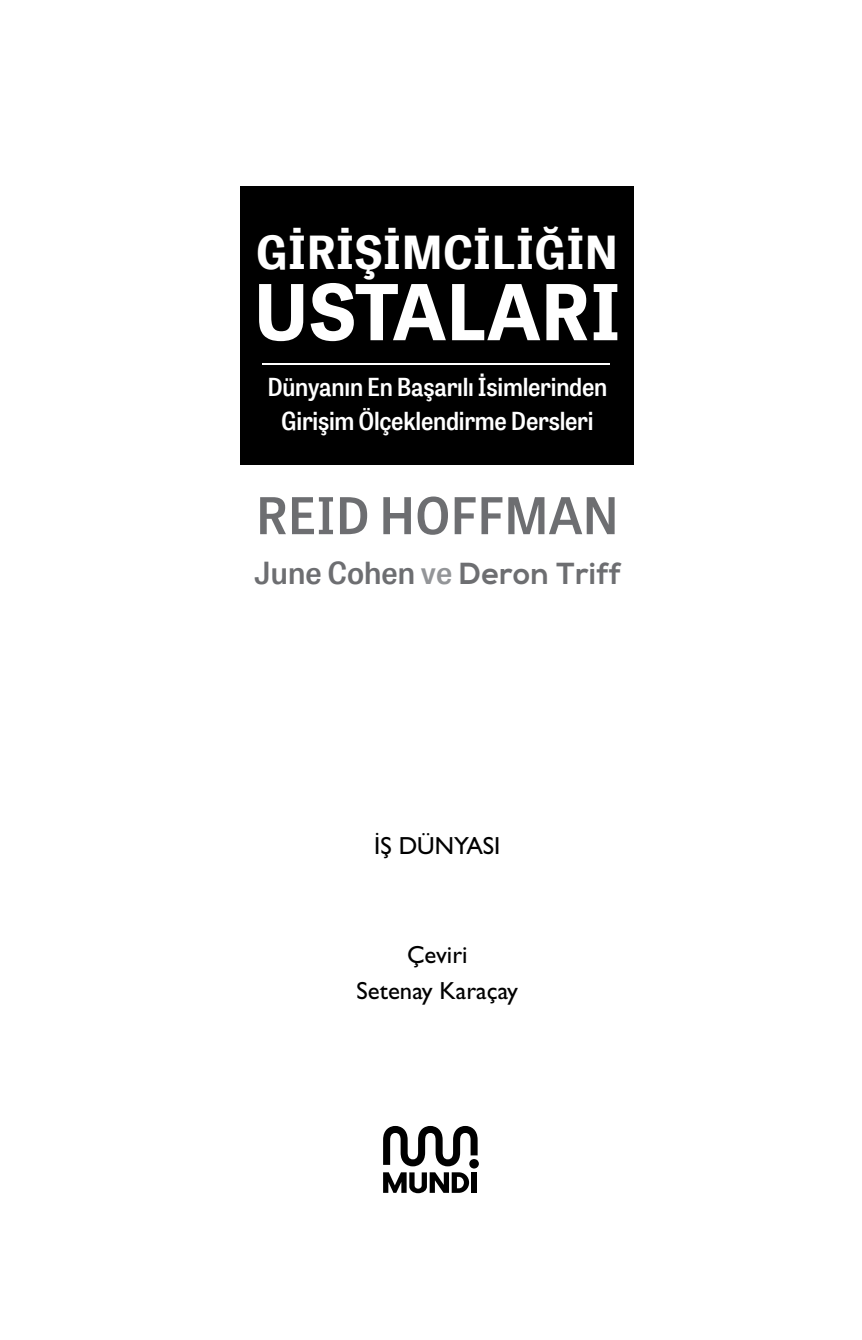
<style>
.page{position:relative;width:862px;height:1340px;background:#fff}
.page>*{position:absolute;margin:0;border:0;box-sizing:border-box;transform-origin:0 0}
.t1{font:700 76.5px "Tablet Gothic W02";color:#fff}
.t2{font:600 50.4px "Tablet Gothic W02";color:#6d6e71}
.t3{font:700 45.45px "Tablet Gothic W02";color:#fff}
.t4{font:800 30.38px "Nexa";color:#6d6e71}
.t5{font:600 24.75px/33.8px "Tablet Gothic Narrow W02";letter-spacing:-.01em;color:#fff;text-align:center}
.t6{font:24.75px/36px "Gill Sans Std";color:#000;text-align:center}
.s1{font-family:"Tablet Gothic W02";font-weight:600}
.s2{font-family:"Tablet Gothic W02";font-weight:600;color:#939598}
</style>
<div class="page">
<svg style="left:383px;top:1126px;width:95px;height:67px"></svg>
<div style="left:240px;top:186px;width:393px;height:278px;background:#000"></div>
<hr style="left:262px;top:363px;width:347px;height:2px;background:#fff">
<h3 class="t3" style="left:256px;top:225px;width:363px">GİRİŞİMCİLİĞİN</h3>
<h1 class="t1" style="left:253px;top:267px;width:369px">USTALARI</h1>
<p class="t5" style="left:267px;top:371px;width:341px">Dünyanın En Başarılı İsimlerinden<br>Girişim Ölçeklendirme Dersleri</p>
<h2 class="t2" style="left:256px;top:486px;width:364px">REID HOFFMAN</h2>
<p class="t4" style="left:254px;top:555px;width:367px"><span class="s1">June Cohen</span> <span class="s2">ve</span> Deron Triff</p>
<p class="t6" style="left:374px;top:827px;width:128px">İŞ DÜNYASI</p>
<p class="t6" style="left:356px;top:936px;width:163px">Çeviri<br>Setenay Karaçay</p>
</div>
